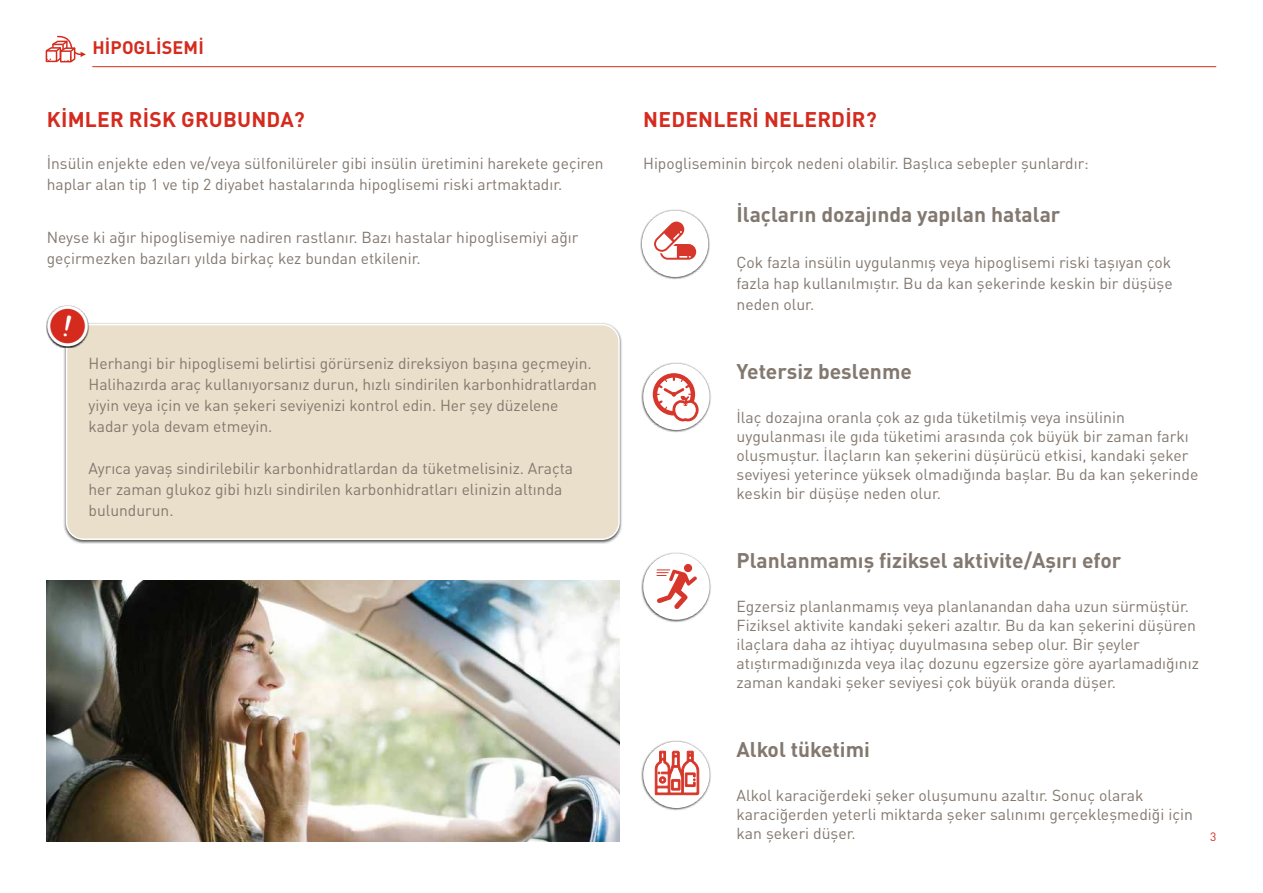
<style>
.page{position:relative;width:1263px;height:893px;background:#fff}
.page>*{position:absolute;margin:0;border:0;box-sizing:border-box;transform-origin:0 0}
.t1{font:700 21px "DIN Pro";color:#82786f}
.t2{font:700 21px "DIN Pro";letter-spacing:.01em;color:#d52b1e}
.t3{font:700 18px "DIN Pro";letter-spacing:.01em;color:#d52b1e}
.t4{font:15.75px/18.9px "DIN Pro";color:#82786f}
.t5{font:12px "DIN Pro";color:#d52b1e}
</style>
<div class="page">
<hr style="left:92px;top:66px;width:1124px;height:1px;background:#d52b1e">
<svg style="left:45px;top:35px;width:41px;height:28px"></svg>
<div style="left:63px;top:322px;width:559px;height:222px;background:#000;opacity:.7"></div>
<div style="left:67px;top:325px;width:552px;height:214px;background:#e9dfca;border-radius:17px"></div>
<div style="left:66px;top:324px;width:554px;height:216px;border:2px solid #fff;border-radius:17px"></div>
<div style="left:46px;top:305px;width:44px;height:43px;background:#000;opacity:.7"></div>
<div style="left:46px;top:305px;width:43px;height:43px;background:#000;opacity:.7"></div>
<div style="left:49px;top:307px;width:37px;height:38px;background:#d52b1e;border-radius:50%"></div>
<div style="left:47px;top:306px;width:41px;height:40px;border:3px solid #fff;border-radius:50%"></div>
<svg style="left:63px;top:315px;width:9px;height:22px"></svg>
<div style="left:641px;top:740px;width:70px;height:71px;background:#000;opacity:.7"></div>
<div style="left:643px;top:741px;width:67px;height:67px;background:#fff;border-radius:50%"></div>
<svg style="left:655px;top:751px;width:44px;height:44px"></svg>
<div style="left:640px;top:209px;width:70px;height:71px;background:#000;opacity:.7"></div>
<div style="left:642px;top:211px;width:66px;height:66px;background:#fff;border-radius:50%"></div>
<svg style="left:654px;top:222px;width:42px;height:38px"></svg>
<div style="left:641px;top:552px;width:70px;height:70px;background:#000;opacity:.7"></div>
<div style="left:643px;top:553px;width:67px;height:67px;background:#fff;border-radius:50%"></div>
<div style="left:684px;top:564px;width:8px;height:8px;background:#d7372b;border-radius:50%"></div>
<svg style="left:657px;top:569px;width:40px;height:40px"></svg>
<div style="left:641px;top:362px;width:70px;height:71px;background:#000;opacity:.7"></div>
<div style="left:643px;top:363px;width:67px;height:67px;background:#fff;border-radius:50%"></div>
<svg style="left:653px;top:373px;width:46px;height:48px"></svg>
<img style="left:47px;top:580px;width:573px;height:262px">
<p class="t3" style="left:92px;top:32px;width:113px">HIPOGLISEMI</p>
<h1 class="t2" style="left:47px;top:102px;width:260px">KIMLER RISK GRUBUNDA?</h1>
<p class="t4" style="left:47px;top:152px;width:558px;line-height:21px">İ nsülin enjekte eden ve/veya sülfonilüreler gibi insülin üretimini harekete geçiren haplar alan tip 1 ve tip 2 diyabet hastalarında hipoglisemi riski artmaktadır.</p>
<p class="t4" style="left:47px;top:226px;width:533px;line-height:21px">Neyse ki ağır hipoglisemiye nadiren rastlanır. Bazı hastalar hipoglisemiyi ağır geçirmezken bazıları yılda birkaç kez bundan etkilenir.</p>
<p class="t4" style="left:89px;top:352px;width:510px;line-height:21px">Herhangi bir hipoglisemi belirtisi görürseniz direksiyon başına geçmeyin.<br>Halihazırda araç kullanıyorsanız durun, hızlı sindirilen karbonhidratlardan yiyin veya için ve kan şekeri seviyenizi kontrol edin. Her şey düzelene kadar yola devam etmeyin.</p>
<p class="t4" style="left:89px;top:457px;width:486px;line-height:21px">Ayrıca yavaş sindirilebilir karbonhidratlardan da tüketmelisiniz. Araçta her zaman glukoz gibi hızlı sindirilen karbonhidratları elinizin altında bulundurun.</p>
<h1 class="t2" style="left:643px;top:102px;width:235px">NEDENLERI NELERDIR?</h1>
<p class="t4" style="left:643px;top:154px;width:447px">Hipogliseminin birçok nedeni olabilir. Başlıca sebepler şunlardır:</p>
<h1 class="t1" style="left:736px;top:197px;width:325px">İ laçların dozajında yapılan hatalar</h1>
<p class="t4" style="left:736px;top:251px;width:438px;line-height:21px;text-align:justify">Çok fazla insülin uygulanmış veya hipoglisemi riski taşıyan çok fazla hap kullanılmıştır. Bu da kan şekerinde keskin bir düşüşe neden olur.</p>
<h1 class="t1" style="left:736px;top:354px;width:177px">Yetersiz beslenme</h1>
<p class="t4" style="left:736px;top:408px;width:463px">İ laç dozajına oranla çok az gıda tüketilmiş veya insülinin uygulanması ile gıda tüketimi arasında çok büyük bir zaman farkı oluşmuştur. İ laçların kan şekerini düşürücü etkisi, kandaki şeker seviyesi yeterince yüksek olmadığında başlar. Bu da kan şekerinde keskin bir düşüşe neden olur.</p>
<h1 class="t1" style="left:736px;top:543px;width:386px">Planlanmamış fiziksel aktivite/Aşırı efor</h1>
<p class="t4" style="left:736px;top:597px;width:464px">Egzersiz planlanmamış veya planlanandan daha uzun sürmüştür.<br>Fiziksel aktivite kandaki şekeri azaltır. Bu da kan şekerini düşüren ilaçlara daha az ihtiyaç duyulmasına sebep olur. Bir şeyler atıştırmadığınızda veya ilaç dozunu egzersize göre ayarlamadığınız zaman kandaki şeker seviyesi çok büyük oranda düşer.</p>
<h1 class="t1" style="left:736px;top:732px;width:135px">Alkol tüketimi</h1>
<p class="t4" style="left:736px;top:786px;width:458px">Alkol karaciğerdeki şeker oluşumunu azaltır. Sonuç olarak karaciğerden yeterli miktarda şeker salınımı gerçekleşmediği için kan şekeri düşer.</p>
<p class="t5" style="left:1210px;top:829px;width:8px">3</p>
</div>
